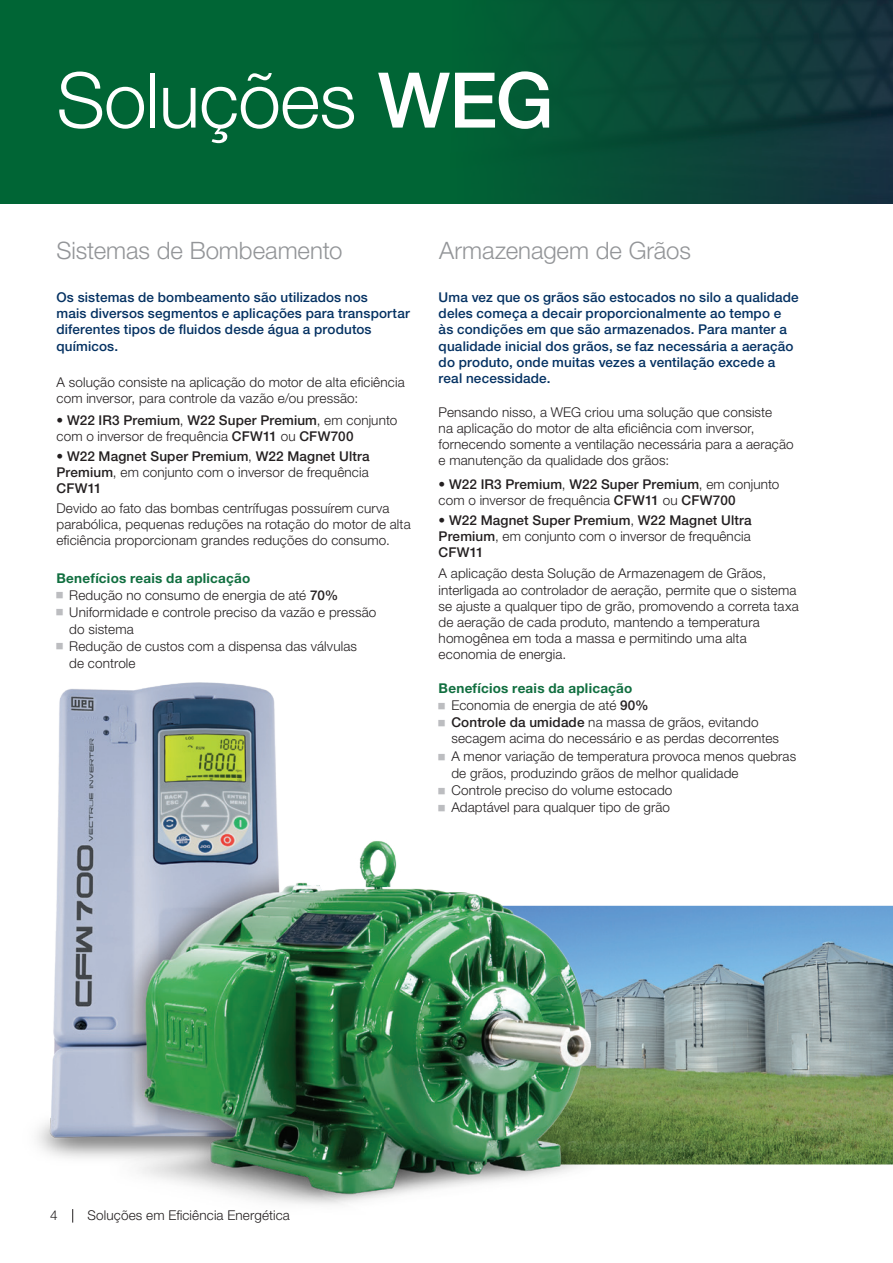
<style>
.page{position:relative;width:893px;height:1263px;background:#fff}
.page>*{position:absolute;margin:0;border:0;box-sizing:border-box;transform-origin:0 0}
._05___Headline_HN45{font:300 76.8px "Helvetica Neue LT Pro";letter-spacing:-.01em;color:#fff}
._05___Headline_HN45-2{font:300 24px "Helvetica Neue LT Pro";color:#939598}
._09___Copy_BLACK_HN4{font:300 13.5px/16.2px "Helvetica Neue LT Pro";letter-spacing:.01em;color:#231f20}
._09___Copy_BLACK_HN4-2{font:500 13.5px/16.2px "Helvetica Neue LT Pro";letter-spacing:.01em;color:#043162}
._09___Copy_BLACK_HN4-3{font:500 13.5px/16.2px "Helvetica Neue LT Pro";letter-spacing:.01em;color:#231f20;text-align:justify}
._09___Copy_BLACK_HN4-4{font:700 13.5px "Helvetica Neue LT Pro";letter-spacing:.02em;color:#116f40}
.s1{font-weight:500}
.s2{font-weight:300}
</style>
<div class="page">
<img style="left:672px;top:906px;width:221px;height:258px">
<img style="left:37px;top:682px;width:635px;height:541px">
<div style="left:0;top:0;width:893px;height:203px;background:linear-gradient(to right,#007333,#103a39)"></div>
<svg style="left:439px;top:702px;width:6px;height:7px"></svg>
<svg style="left:439px;top:719px;width:6px;height:7px"></svg>
<svg style="left:439px;top:753px;width:6px;height:7px"></svg>
<svg style="left:439px;top:787px;width:6px;height:7px"></svg>
<svg style="left:439px;top:804px;width:6px;height:7px"></svg>
<p class="_05___Headline_HN45" style="left:57px;top:53px;width:499px">Soluções <span class="s1">WEG</span></p>
<p class="_05___Headline_HN45-2" style="left:57px;top:236px;width:287px">Sistemas de Bombeamento</p>
<p class="_05___Headline_HN45-2" style="left:439px;top:236px;width:253px">Armazenagem de Grãos</p>
<p class="_09___Copy_BLACK_HN4-2" style="left:57px;top:289px;width:355px">Os sistemas de bombeamento são utilizados nos<br>mais diversos segmentos e aplicações para transportar diferentes tipos de fluidos desde água a produtos químicos.</p>
<p class="_09___Copy_BLACK_HN4" style="left:57px;top:374px;width:350px">A solução consiste na aplicação do motor de alta eficiência com inversor, para controle da vazão e/ou pressão:</p>
<p class="_09___Copy_BLACK_HN4" style="left:57px;top:412px;width:342px">• <span class="s1">W22 IR3 Premium</span>, <span class="s1">W22 Super Premium</span>, em conjunto com o inversor de frequência <span class="s1">CFW11</span> ou <span class="s1">CFW700</span></p>
<p class="_09___Copy_BLACK_HN4-3" style="left:57px;top:448px;width:315px"><span class="s2">•</span> W22 Magnet Super Premium<span class="s2">,</span> W22 Magnet Ultra Premium<span class="s2">, em conjunto com o inversor de frequência </span>CFW11</p>
<p class="_09___Copy_BLACK_HN4" style="left:57px;top:500px;width:356px">Devido ao fato das bombas centrífugas possuírem curva parabólica, pequenas reduções na rotação do motor de alta eficiência proporcionam grandes reduções do consumo.</p>
<p class="_09___Copy_BLACK_HN4-4" style="left:57px;top:569px;width:195px">Benefícios reais da aplicação</p>
<p class="_09___Copy_BLACK_HN4" style="left:69px;top:586px;width:270px">Redução no consumo de energia de até <span class="s1">70%</span></p>
<p class="_09___Copy_BLACK_HN4" style="left:69px;top:603px;width:309px">Uniformidade e controle preciso da vazão e pressão</p>
<p class="_09___Copy_BLACK_HN4" style="left:69px;top:620px;width:66px">do sistema</p>
<p class="_09___Copy_BLACK_HN4" style="left:69px;top:637px;width:289px">Redução de custos com a dispensa das válvulas</p>
<p class="_09___Copy_BLACK_HN4" style="left:69px;top:654px;width:68px">de controle</p>
<p class="_09___Copy_BLACK_HN4-2" style="left:439px;top:289px;width:362px">Uma vez que os grãos são estocados no silo a qualidade deles começa a decair proporcionalmente ao tempo e às condições em que são armazenados. Para manter a qualidade inicial dos grãos, se faz necessária a aeração do produto, onde muitas vezes a ventilação excede a real necessidade.</p>
<p class="_09___Copy_BLACK_HN4" style="left:439px;top:404px;width:357px">Pensando nisso, a WEG criou uma solução que consiste<br>na aplicação do motor de alta eficiência com inversor, fornecendo somente a ventilação necessária para a aeração e manutenção da qualidade dos grãos:</p>
<p class="_09___Copy_BLACK_HN4" style="left:439px;top:476px;width:342px">• <span class="s1">W22 IR3 Premium</span>, <span class="s1">W22 Super Premium</span>, em conjunto com o inversor de frequência <span class="s1">CFW11</span> ou <span class="s1">CFW700</span></p>
<p class="_09___Copy_BLACK_HN4-3" style="left:439px;top:512px;width:315px"><span class="s2">•</span> W22 Magnet Super Premium<span class="s2">,</span> W22 Magnet Ultra Premium<span class="s2">, em conjunto com o inversor de frequência </span>CFW11</p>
<p class="_09___Copy_BLACK_HN4" style="left:439px;top:565px;width:362px">A aplicação desta Solução de Armazenagem de Grãos, interligada ao controlador de aeração, permite que o sistema se ajuste a qualquer tipo de grão, promovendo a correta taxa de aeração de cada produto, mantendo a temperatura homogênea em toda a massa e permitindo uma alta economia de energia.</p>
<p class="_09___Copy_BLACK_HN4-4" style="left:439px;top:680px;width:195px">Benefícios reais da aplicação</p>
<p class="_09___Copy_BLACK_HN4" style="left:451px;top:697px;width:199px">Economia de energia de até <span class="s1">90%</span></p>
<p class="_09___Copy_BLACK_HN4" style="left:451px;top:714px;width:329px"><span class="s1">Controle da umidade</span> na massa de grãos, evitando secagem acima do necessário e as perdas decorrentes</p>
<p class="_09___Copy_BLACK_HN4" style="left:451px;top:748px;width:346px">A menor variação de temperatura provoca menos quebras</p>
<p class="_09___Copy_BLACK_HN4" style="left:451px;top:765px;width:289px">de grãos, produzindo grãos de melhor qualidade</p>
<p class="_09___Copy_BLACK_HN4" style="left:451px;top:782px;width:223px">Controle preciso do volume estocado</p>
<p class="_09___Copy_BLACK_HN4" style="left:451px;top:799px;width:220px">Adaptável para qualquer tipo de grão</p>
<p class="_09___Copy_BLACK_HN4" style="left:50px;top:1206px;width:9px">4</p>
<p class="_09___Copy_BLACK_HN4" style="left:88px;top:1206px;width:204px">Soluções em Eficiência Energética</p>
</div>
